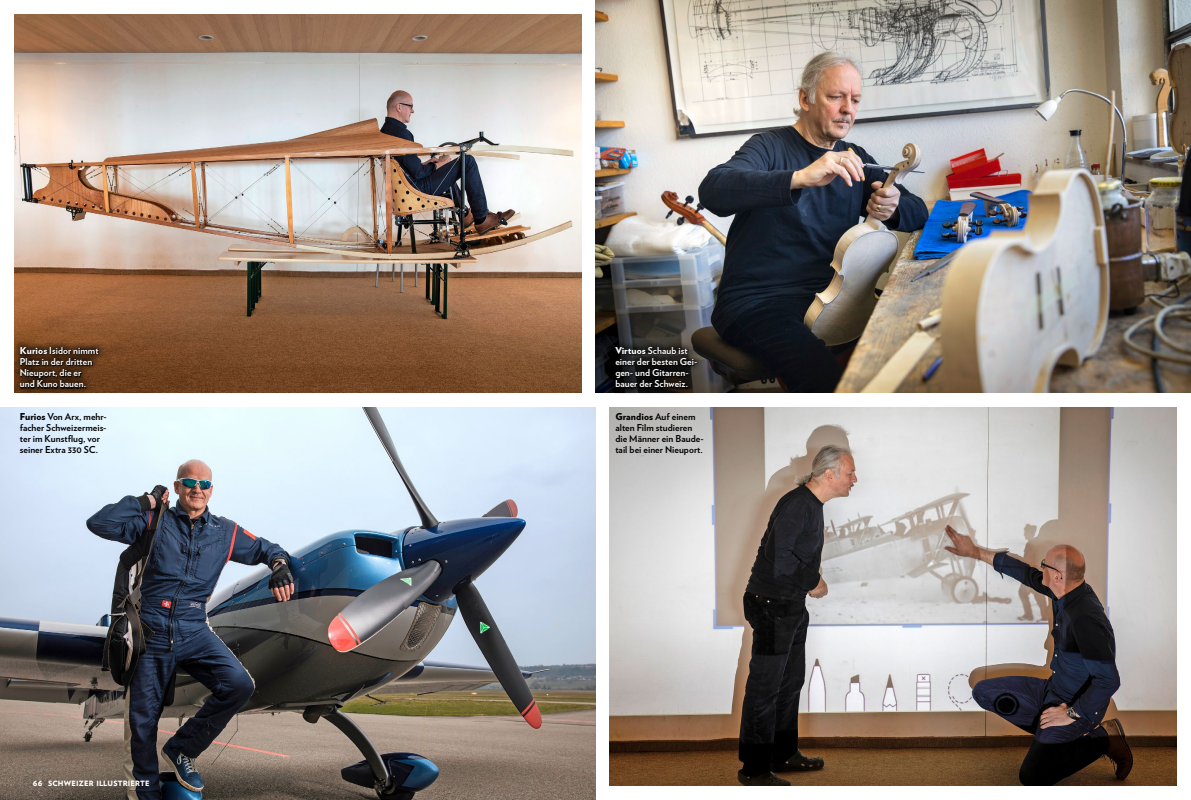
<style>
.page{position:relative;width:1191px;height:800px;background:#fff}
.page>*{position:absolute;margin:0;border:0;box-sizing:border-box;transform-origin:0 0}
._801_Legi_9_5_VBold{font:700 9.5px/11px "Verlag";letter-spacing:.005em;color:#000}
._801_Legi_9_5_VBold-2{font:700 9.5px/11px "Verlag";letter-spacing:.005em;color:#fff}
.t1{font:900 7.3px "Verlag";letter-spacing:.025em;color:#fff}
.s1{font-weight:900}
</style>
<div class="page">
<img style="left:14px;top:14px;width:567px;height:379px">
<img style="left:609px;top:407px;width:567px;height:378px">
<img style="left:595px;top:0;width:596px;height:393px">
<img style="left:0;top:407px;width:595px;height:392px">
<svg style="left:14px;top:339px;width:92px;height:54px;background:#482912"></svg>
<svg style="left:608px;top:339px;width:96px;height:55px;background:#1e1c1b"></svg>
<p class="_801_Legi_9_5_VBold-2" style="left:20px;top:345px;width:80px"><span class="s1">Kurios</span> Isidor nimmt<br>Platz in der dritten<br>Nieuport, die er<br>und Kuno bauen.</p>
<p class="_801_Legi_9_5_VBold-2" style="left:615px;top:345px;width:84px"><span class="s1">Virtuos</span> Schaub ist einer der besten Gei&shy;gen- und Gitarren&shy;bauer der Schweiz.</p>
<p class="_801_Legi_9_5_VBold" style="left:615px;top:410px;width:90px"><span class="s1">Grandios</span> Auf einem alten Film studieren die Männer ein Baude&shy;tail bei einer Nieuport.</p>
<p class="_801_Legi_9_5_VBold" style="left:20px;top:410px;width:88px"><span class="s1">Furios</span> Von Arx, mehr&shy;facher Schweizermeis&shy;ter im Kunstflug, vor seiner Extra 330 SC.</p>
<p class="t1" style="left:33px;top:777px;width:118px">66 SCHWEIZER ILLUSTRIERTE</p>
</div>
